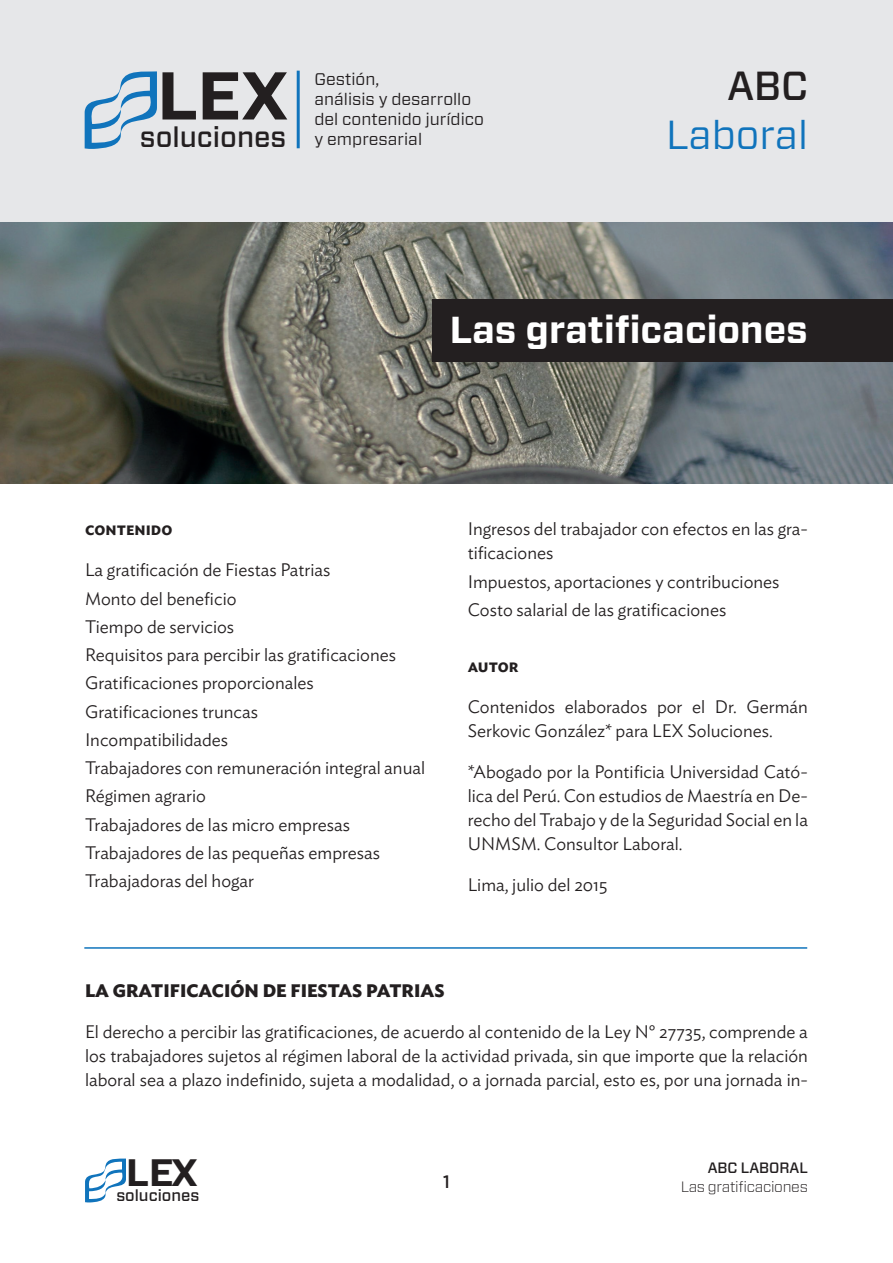
<style>
.page{position:relative;width:893px;height:1263px;background:#fff}
.page>*{position:absolute;margin:0;border:0;box-sizing:border-box;transform-origin:0 0}
.t1{font:700 67.35px "Forza";color:#231f20}
.t2{font:40.5px "Forza";color:#1074bc}
.t3{font:500 40.5px "Forza";color:#231f20}
.t4{font:700 38.1px "Forza";color:#231f20}
.t5{font:700 37.5px "Forza";color:#fff}
.t6{font:500 28.65px "Forza";color:#231f20}
.t7{font:300 18px/28.2px "Ideal Sans";color:#231f20}
.t8{font:700 18px "Ideal Sans";color:#231f20}
.t9{font:600 18px "Ideal Sans";color:#231f20}
.t10{font:500 18px "Forza";color:#231f20}
.t11{font:16.95px/20.2px "Forza";color:#231f20}
.t12{font:500 16.2px "Forza";color:#231f20}
.t13{font:300 15px "Forza";letter-spacing:-.02em;color:#231f20}
.t14{font:500 15px "Forza";color:#231f20}
</style>
<div class="page">
<svg style="left:85px;top:1158px;width:41px;height:44px"></svg>
<img style="left:0;top:222px;width:893px;height:261px">
<div style="left:432px;top:300px;width:461px;height:62px;background:#231f20"></div>
<div style="left:0;top:0;width:893px;height:222px;background:#e6e7e9"></div>
<hr style="left:84px;top:947px;width:723px;height:2px;background:#1074bc">
<svg style="left:85px;top:71px;width:72px;height:78px"></svg>
<hr style="left:297px;top:71px;width:3px;height:77px;background:#1074bc">
<h1 class="t1" style="left:157px;top:51px;width:132px">LEX</h1>
<p class="t11" style="left:314px;top:68px;width:171px">Gestión,<br>análisis y desarrollo del contenido jurídico y empresarial</p>
<h3 class="t6" style="left:140px;top:118px;width:148px">soluciones</h3>
<h2 class="t3" style="left:727px;top:59px;width:82px">ABC</h2>
<h2 class="t2" style="left:666px;top:107px;width:143px">Laboral</h2>
<h3 class="t5" style="left:450px;top:305px;width:360px">Las gratificaciones</h3>
<p class="t9" style="left:85px;top:515px;width:89px">contenido</p>
<p class="t7" style="left:85px;top:554px;width:342px">La gratificación de Fiestas Patrias<br>Monto del beneficio<br>Tiempo de servicios<br>Requisitos para percibir las gratificaciones<br>Gratificaciones proporcionales<br>Gratificaciones truncas<br>Incompatibilidades<br>Trabajadores con remuneración integral anual<br>Régimen agrario<br>Trabajadores de las micro empresas<br>Trabajadores de las pequeñas empresas<br>Trabajadoras del hogar</p>
<p class="t7" style="left:468px;top:516px;width:342px;line-height:24px">Ingresos del trabajador con efectos en las gra&shy;tificaciones</p>
<p class="t7" style="left:468px;top:566px;width:313px">Impuestos, aportaciones y contribuciones<br>Costo salarial de las gratificaciones</p>
<p class="t9" style="left:468px;top:652px;width:52px">autor</p>
<p class="t7" style="left:468px;top:694px;width:342px;line-height:24px">Contenidos elaborados por el Dr. Germán<br>Serkovic González* para LEX Soluciones.</p>
<p class="t7" style="left:468px;top:759px;width:342px;line-height:24px;text-align:justify">*Abogado por la Pontificia Universidad Cató&shy;lica del Perú. Con estudios de Maestría en De&shy;recho del Trabajo y de la Seguridad Social en la UNMSM. Consultor Laboral.</p>
<p class="t7" style="left:468px;top:869px;width:141px">Lima, julio del 2015</p>
<p class="t8" style="left:85px;top:976px;width:361px">LA GRATIFICACIÓN DE FIESTAS PATRIAS</p>
<p class="t7" style="left:85px;top:1018px;width:724px;line-height:24px;text-align:justify">El derecho a percibir las gratificaciones, de acuerdo al contenido de la Ley N° 27735, comprende a los trabajadores sujetos al régimen laboral de la actividad privada, sin que importe que la relación laboral sea a plazo indefinido, sujeta a modalidad, o a jornada parcial, esto es, por una jornada in-</p>
<h3 class="t4" style="left:126px;top:1147px;width:73px">LEX</h3>
<p class="t12" style="left:116px;top:1185px;width:84px">soluciones</p>
<p class="t10" style="left:443px;top:1169px;width:8px">1</p>
<p class="t14" style="left:708px;top:1157px;width:102px">ABC LABORAL</p>
<p class="t13" style="left:681px;top:1176px;width:129px">Las gratificaciones</p>
</div>
